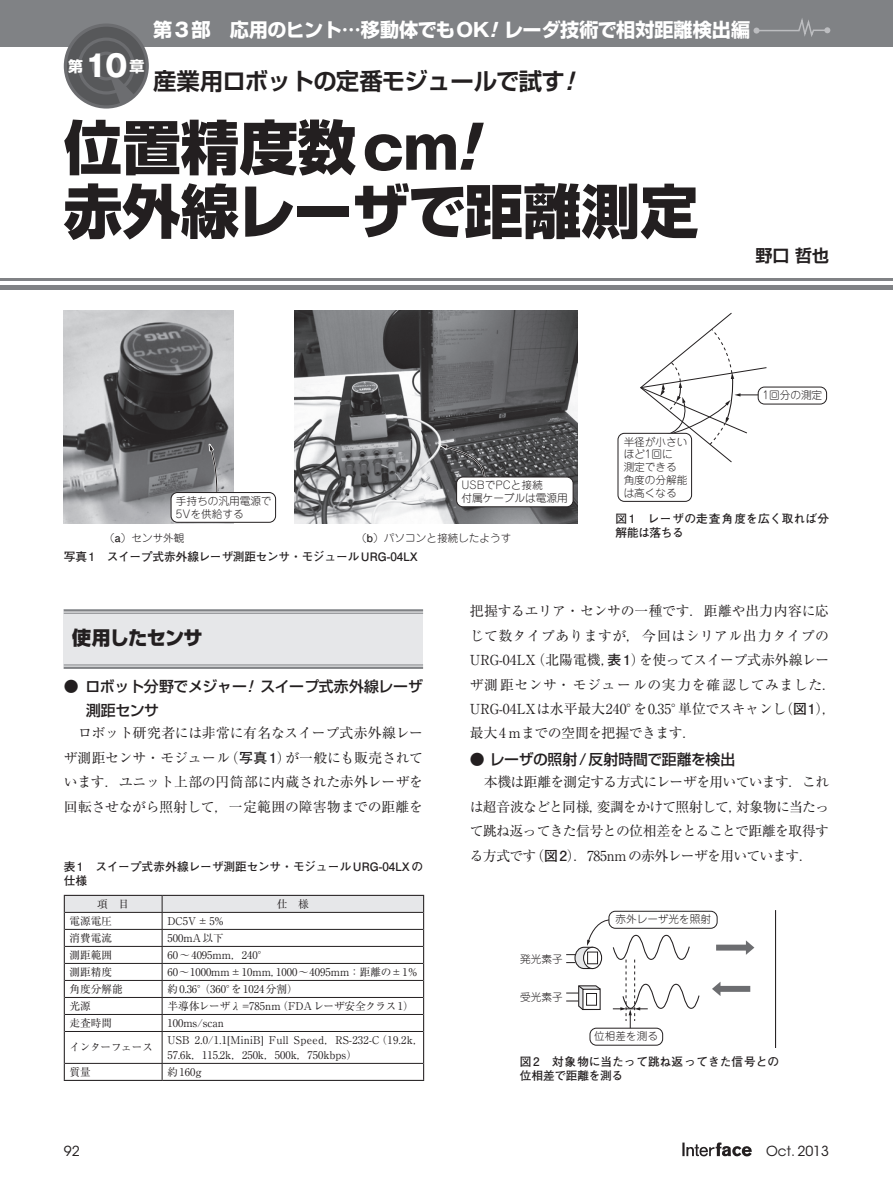
<style>
.page{position:relative;width:893px;height:1191px;background:#fff}
.page>*{position:absolute;margin:0;border:0;box-sizing:border-box;transform-origin:0 0}
.t1{font:800 58.5px/63.8px "Shin Go Pro";color:#231f20}
.t2{font:700 29.7px "Shin Go Pro";letter-spacing:-.02em;color:#231f20}
.t3{font:700 23.4px "Shin Go Pro De";letter-spacing:-.035em;color:#231f20}
.t4{font:700 19.2px "Shin Go Pro";color:#fff}
.t5{font:800 19.2px "Shin Go Pro";letter-spacing:-.035em;color:#231f20}
.t6{font:700 16.95px "Shin Go Pro De";color:#231f20}
.t7{font:500 14.85px/24.5px "Shin Go Pro";letter-spacing:-.03em;color:#231f20}
.t8{font:700 14.85px "Shin Go Pro";color:#fff}
.t9{font:13.8px/24.5px "Ryumin Pro";letter-spacing:-.01em;color:#231f20;text-align:justify}
.t10{font:13.8px "ITC Avant Garde Std";color:#231f20}
.t11{font:700 11.7px/13.8px "Futo Go B101 Pro";color:#231f20}
.t12{font:10.65px "Ryumin Pro";color:#231f20}
.t13{font:300 10.65px/12.8px "Jun 101 Pro";color:#231f20}
.t14{font:10.65px/14.9px "Ryumin Pro";letter-spacing:.03em;color:#231f20}
.t15{font:10.65px "Ryumin Pro";letter-spacing:-.035em;color:#231f20}
.s1{font-family:"Gothic MB101 Pro"}
.s2{font-family:"Gothic MB101 Pro";font-style:italic}
.s3{font-family:"Gothic MB101 Pro";font-size:29.7px}
.s4{font-family:"Gothic MB101 Pro De";font-style:italic}
.s5{font-family:"Futo Go B101 Pro";font-weight:700}
</style>
<div class="page">
<svg style="left:682px;top:1142px;width:70px;height:14px"></svg>
<div style="left:0;top:0;width:893px;height:47px;background:#808285"></div>
<hr style="left:0;top:285px;width:893px;height:4px;background:#808285">
<hr style="left:0;top:279px;width:893px;height:2px;background:#808285">
<div style="left:65px;top:25px;width:82px;height:82px;background:#57585a;border-radius:50%"></div>
<div style="left:64px;top:23px;width:85px;height:86px;border:3px solid #6c6d70;border-radius:50%"></div>
<svg style="left:79px;top:39px;width:54px;height:54px"></svg>
<div style="left:78px;top:38px;width:57px;height:56px;border:3px solid #6c6d70;border-radius:50%"></div>
<svg style="left:65px;top:47px;width:70px;height:58px"></svg>
<svg style="left:753px;top:18px;width:77px;height:19px"></svg>
<div style="left:64px;top:609px;width:359px;height:60px;background:#e6e7e9"></div>
<hr style="left:64px;top:609px;width:359px;height:2px;background:#808285">
<hr style="left:64px;top:613px;width:359px;height:1px;background:#808285">
<hr style="left:64px;top:666px;width:359px;height:3px;background:#808285">
<hr style="left:64px;top:664px;width:359px;height:1px;background:#808285">
<img style="left:64px;top:310px;width:170px;height:213px">
<img style="left:294px;top:311px;width:283px;height:212px">
<svg style="left:434px;top:443px;width:52px;height:36px;background:#5d5d5f"></svg>
<svg style="left:207px;top:438px;width:12px;height:54px"></svg>
<div style="left:171px;top:492px;width:105px;height:30px;background:#fff;border-radius:6px"></div>
<div style="left:171px;top:492px;width:105px;height:30px;border:1px solid #231f20;border-radius:6px"></div>
<div style="left:457px;top:477px;width:116px;height:30px;background:#fff;border-radius:6px"></div>
<div style="left:456px;top:477px;width:117px;height:30px;border:1px solid #231f20;border-radius:6px"></div>
<div style="left:758px;top:387px;width:69px;height:17px;border:1px solid #231f20;border-radius:6px"></div>
<svg style="left:640px;top:312px;width:127px;height:151px"></svg>
<div style="left:618px;top:433px;width:74px;height:68px;background:#fff;border-radius:6px"></div>
<div style="left:618px;top:433px;width:74px;height:68px;border:1px solid #231f20;border-radius:6px"></div>
<hr style="left:65px;top:1031px;width:97px;height:1px;background:#231f20">
<hr style="left:162px;top:1031px;width:261px;height:1px;background:#231f20">
<hr style="left:162px;top:1031px;width:1px;height:32px;background:#231f20">
<hr style="left:65px;top:1063px;width:97px;height:1px;background:#231f20">
<hr style="left:162px;top:1063px;width:261px;height:1px;background:#231f20">
<svg style="left:162px;top:1063px;width:1px;height:16px"></svg>
<svg style="left:64px;top:895px;width:360px;height:136px"></svg>
<hr style="left:64px;top:1031px;width:1px;height:32px;background:#231f20">
<hr style="left:423px;top:1031px;width:1px;height:32px;background:#231f20">
<svg style="left:64px;top:1063px;width:1px;height:16px"></svg>
<svg style="left:423px;top:1063px;width:1px;height:16px"></svg>
<hr style="left:64px;top:1079px;width:98px;height:2px;background:#231f20">
<hr style="left:162px;top:1079px;width:262px;height:2px;background:#231f20">
<div style="left:590px;top:1028px;width:73px;height:17px;border:1px solid #231f20;border-radius:6px"></div>
<hr style="left:775px;top:910px;width:1px;height:137px;background:#231f20">
<div style="left:609px;top:911px;width:108px;height:17px;border:1px solid #231f20;border-radius:6px"></div>
<svg style="left:566px;top:919px;width:134px;height:109px"></svg>
<svg style="left:746px;top:940px;width:8px;height:14px"></svg>
<div style="left:716px;top:944px;width:32px;height:6px;background:#6c6d70"></div>
<svg style="left:712px;top:982px;width:8px;height:14px"></svg>
<div style="left:719px;top:986px;width:31px;height:5px;background:#6c6d70"></div>
<h3 class="t4" style="left:153px;top:15px;width:599px">第<span class="s1">3</span>部 応用のヒント<span class="s1">…</span>移動体でも<span class="s1">OK</span><span class="s2">!</span>レーダ技術で相対距離検出編</h3>
<h2 class="t2" style="left:69px;top:42px;width:485px"><sup>特集</sup> 研究最新<span class="s1">GPS＆</span>インドア測位</h2>
<h1 class="t1" style="left:64px;top:110px;width:636px">位置精度数<span class="s1">cm</span><span class="s2">!<br></span>赤外線レーザで距離測定</h1>
<p class="t8" style="left:68px;top:54px;width:78px">第<span class="s3">10</span>章</p>
<h3 class="t3" style="left:153px;top:62px;width:430px">産業用ロボットの定番モジュールで試す<span class="s4">!</span></h3>
<p class="t6" style="left:755px;top:241px;width:75px">野口 哲也</p>
<p class="t13" style="left:762px;top:387px;width:61px">1回分の測定</p>
<p class="t13" style="left:176px;top:493px;width:97px">手持ちの汎用電源で<br>5Vを供給する</p>
<p class="t13" style="left:461px;top:477px;width:108px">USBでPCと接続<br>付属ケーブルは電源用</p>
<p class="t13" style="left:104px;top:530px;width:82px">（<span class="s5">a</span>）センサ外観</p>
<p class="t13" style="left:356px;top:530px;width:157px">（<span class="s5">b</span>）パソコンと接続したようす</p>
<p class="t11" style="left:64px;top:548px;width:356px">写真 1　スイープ式赤外線レーザ測距センサ・モジュールURG-04LX</p>
<p class="t13" style="left:624px;top:434px;width:65px">半径が小さいほど1回に<br>測定できる角度の分解能は高くなる</p>
<p class="t11" style="left:615px;top:510px;width:215px">図 1　レーザの走査角度を広く取れば分解能は落ちる</p>
<p class="t9" style="left:470px;top:598px;width:368px;text-align:left">把握するエリア・センサの一種です．距離や出力内容に応じて数タイプありますが，今回はシリアル出力タイプの<br>URG-04LX（北陽電機，<span class="s5">表 1</span>）を使ってスイープ式赤外線レーザ測距センサ・モジュールの実力を確認してみました．<br>URG-04LXは水平最大240°を0.35°単位でスキャンし（<span class="s5">図1</span>），最大4 ｍまでの空間を把握できます．</p>
<p class="t7" style="left:470px;top:745px;width:267px"><span class="s1">●</span> レーザの照射<span class="s1">/</span>反射時間で距離を検出</p>
<p class="t9" style="left:470px;top:769px;width:361px">　本機は距離を測定する方式にレーザを用いています．これは超音波などと同様，変調をかけて照射して，対象物に当たって跳ね返ってきた信号との位相差をとることで距離を取得する方式です（<span class="s5">図 2</span>）．785nm の赤外レーザを用いています．</p>
<h3 class="t5" style="left:72px;top:623px;width:132px">使用したセンサ</h3>
<p class="t7" style="left:86px;top:672px;width:338px;text-indent:-22px"><span class="s1">●</span> ロボット分野でメジャー<span class="s2">!</span> スイープ式赤外線レーザ測距センサ</p>
<p class="t9" style="left:64px;top:720px;width:361px">　ロボット研究者には非常に有名なスイープ式赤外線レーザ測距センサ・モジュール（<span class="s5">写真 1</span>）が一般にも販売されています．ユニット上部の円筒部に内蔵された赤外レーザを回転させながら照射して，一定範囲の障害物までの距離を</p>
<p class="t11" style="left:64px;top:858px;width:361px">表 1　スイープ式赤外線レーザ測距センサ・モジュール URG-04LXの仕様</p>
<p class="t12" style="left:97px;top:895px;width:33px">項　目</p>
<p class="t12" style="left:277px;top:895px;width:33px">仕　様</p>
<p class="t12" style="left:70px;top:912px;width:44px">電源電圧</p>
<p class="t12" style="left:167px;top:912px;width:57px">DC5V±5%</p>
<p class="t12" style="left:70px;top:929px;width:44px">消費電流</p>
<p class="t12" style="left:167px;top:929px;width:58px">500mA以下</p>
<p class="t12" style="left:70px;top:946px;width:44px">測距範囲</p>
<p class="t12" style="left:167px;top:946px;width:102px">60～4095mm，240°</p>
<p class="t12" style="left:70px;top:963px;width:44px">測距精度</p>
<p class="t12" style="left:167px;top:963px;width:252px">60～1000mm±10mm，1000～4095mm：距離の±1％</p>
<p class="t12" style="left:70px;top:980px;width:55px">角度分解能</p>
<p class="t12" style="left:167px;top:980px;width:132px">約0.36°（360°を1024分割）</p>
<p class="t12" style="left:70px;top:997px;width:23px">光源</p>
<p class="t12" style="left:167px;top:997px;width:248px">半導体レーザλ=785nm（FDAレーザ安全クラス1）</p>
<p class="t12" style="left:70px;top:1014px;width:44px">走査時間</p>
<p class="t12" style="left:167px;top:1014px;width:58px">100ms/scan</p>
<p class="t15" style="left:70px;top:1039px;width:85px">インターフェース</p>
<p class="t14" style="left:167px;top:1032px;width:258px">USB 2.0/1.1[MiniB] Full Speed，RS-232-C（19.2k，<br>57.6k，115.2k，250k，500k，750kbps）</p>
<p class="t12" style="left:70px;top:1063px;width:23px">質量</p>
<p class="t12" style="left:167px;top:1063px;width:36px">約160g</p>
<p class="t11" style="left:520px;top:1053px;width:261px">図 2　対象物に当たって跳ね返ってきた信号との位相差で距離を測る</p>
<p class="t13" style="left:615px;top:911px;width:97px">赤外レーザ光を照射</p>
<p class="t13" style="left:520px;top:951px;width:44px">発光素子</p>
<p class="t13" style="left:520px;top:989px;width:44px">受光素子</p>
<p class="t13" style="left:594px;top:1028px;width:65px">位相差を測る</p>
<p class="t10" style="left:64px;top:1142px;width:17px">92</p>
<p class="t10" style="left:766px;top:1142px;width:65px">Oct. 2013</p>
</div>
